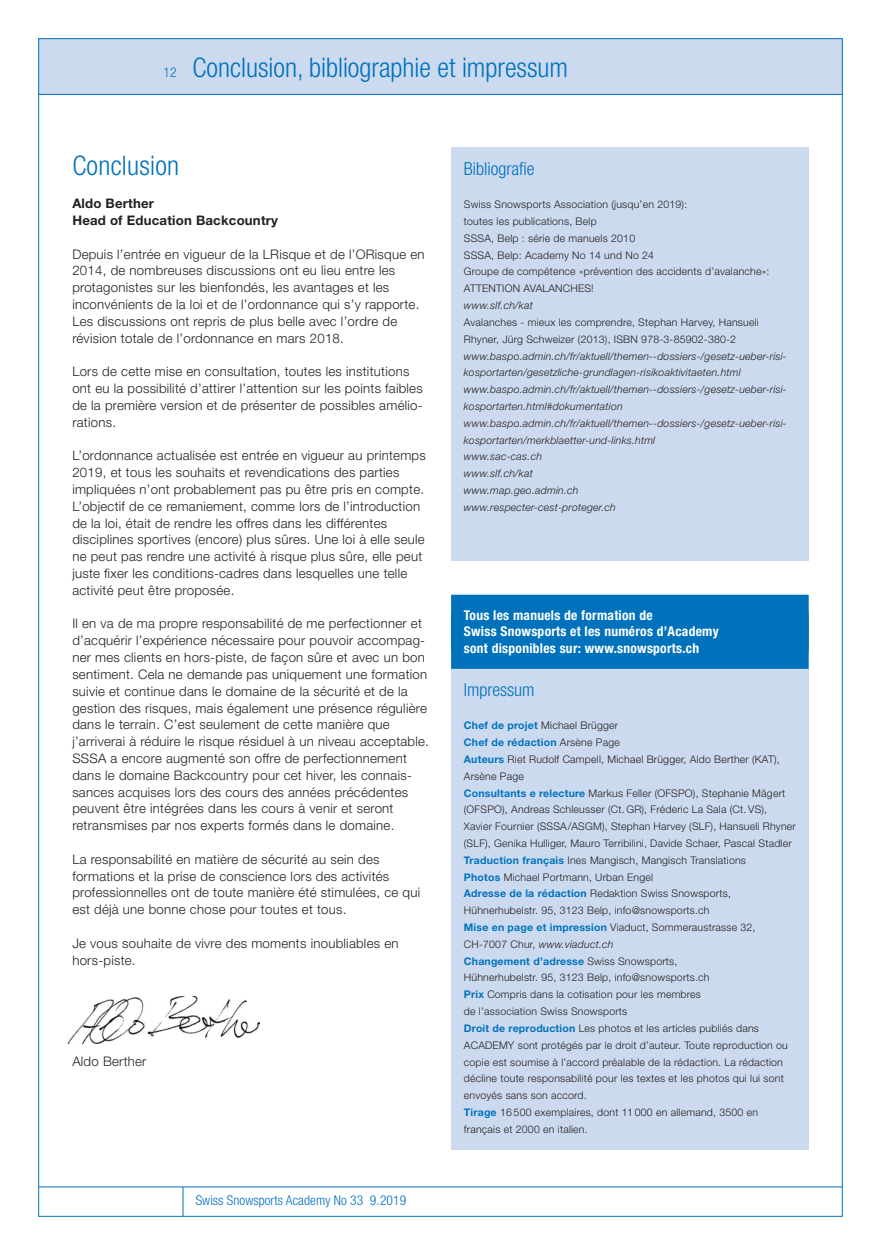
<style>
.page{position:relative;width:881px;height:1255px;background:#fff}
.page>*{position:absolute;margin:0;border:0;box-sizing:border-box;transform-origin:0 0}
._01_Titel{font:300 condensed 27px "Helvetica Neue LT Std";color:#0072bc}
._02_blauer_Untertite{font:300 condensed 18px "Helvetica Neue LT Std";color:#0072bc}
._07_Tabelle_Titel{font:700 condensed 13.5px "Helvetica Neue LT Std";letter-spacing:.02em;color:#fff}
.t1{font:300 condensed 13.5px "Helvetica Neue LT Std";letter-spacing:.005em;color:#0072bc}
._03_Grundschrift{font:300 13.2px/16.8px "Helvetica Neue LT Std";letter-spacing:.02em;color:#231f20}
._02_Untertitel{font:700 13.2px "Helvetica Neue LT Std";letter-spacing:.015em;color:#231f20}
._03_Grundschrift_kle{font:300 10.5px/16.8px "Helvetica Neue LT Std";letter-spacing:.02em;color:#231f20}
._03_Grundschrift_kle-2{font:italic 300 10.5px/16.8px "Helvetica Neue LT Std";letter-spacing:.02em;color:#231f20}
._03_Grundschrift_kle-3{font:700 10.5px "Helvetica Neue LT Std";letter-spacing:.02em;color:#0072bc}
.s1{font-size:13.5px}
.s2{font-weight:700;color:#0072bc}
.s3{font-weight:300;color:#231f20}
.s4{font-style:italic}
</style>
<div class="page">
<div style="left:38px;top:38px;width:804px;height:57px;background:#ccdaef"></div>
<hr style="left:39px;top:94px;width:803px;height:1px;background:#0072bc">
<hr style="left:39px;top:1186px;width:802px;height:1px;background:#0072bc">
<hr style="left:182px;top:1186px;width:1px;height:30px;background:#0072bc">
<div style="left:451px;top:148px;width:357px;height:413px;background:#ccdaef"></div>
<img style="left:67px;top:996px;width:192px;height:47px">
<div style="left:451px;top:595px;width:357px;height:554px;background:#ccdaef"></div>
<div style="left:451px;top:594px;width:357px;height:41px;background:#0072bc"></div>
<div style="left:451px;top:628px;width:357px;height:41px;background:#0072bc"></div>
<h1 class="_01_Titel" style="left:163px;top:52px;width:406px"><span class="s1">12</span> Conclusion, bibliographie et impressum</h1>
<p class="_01_Titel" style="left:72px;top:150px;width:108px">Conclusion</p>
<p class="_02_Untertitel" style="left:72px;top:195px;width:83px">Aldo Berther</p>
<p class="_02_Untertitel" style="left:72px;top:212px;width:207px">Head of Education Backcountry</p>
<p class="_03_Grundschrift" style="left:72px;top:245px;width:354px">Depuis l’entrée en vigueur de la LRisque et de l’ORisque en 2014, de nombreuses discussions ont eu lieu entre les protagonistes sur les bienfondés, les avantages et les inconvénients de la loi et de l’ordonnance qui s’y rapporte.<br>Les discussions ont repris de plus belle avec l’ordre de révision totale de l’ordonnance en mars 2018.</p>
<p class="_03_Grundschrift" style="left:72px;top:363px;width:352px">Lors de cette mise en consultation, toutes les institutions ont eu la possibilité d’attirer l’attention sur les points faibles de la première version et de présenter de possibles amélio&shy;rations.</p>
<p class="_03_Grundschrift" style="left:72px;top:447px;width:355px">L’ordonnance actualisée est entrée en vigueur au printemps 2019, et tous les souhaits et revendications des parties impliquées n’ont probablement pas pu être pris en compte.<br>L’objectif de ce remaniement, comme lors de l’introduction de la loi, était de rendre les offres dans les différentes disciplines sportives (encore) plus sûres. Une loi à elle seule ne peut pas rendre une activité à risque plus sûre, elle peut juste fixer les conditions-cadres dans lesquelles une telle activité peut être proposée.</p>
<p class="_03_Grundschrift" style="left:72px;top:615px;width:358px">Il en va de ma propre responsabilité de me perfectionner et d’acquérir l’expérience nécessaire pour pouvoir accompag&shy;ner mes clients en hors-piste, de façon sûre et avec un bon sentiment. Cela ne demande pas uniquement une formation suivie et continue dans le domaine de la sécurité et de la gestion des risques, mais également une présence régulière dans le terrain. C’est seulement de cette manière que j’arriverai à réduire le risque résiduel à un niveau acceptable.<br>SSSA a encore augmenté son offre de perfectionnement dans le domaine Backcountry pour cet hiver, les connais&shy;sances acquises lors des cours des années précédentes peuvent être intégrées dans les cours à venir et seront retransmises par nos experts formés dans le domaine.</p>
<p class="_03_Grundschrift" style="left:72px;top:850px;width:349px">La responsabilité en matière de sécurité au sein des formations et la prise de conscience lors des activités professionnelles ont de toute manière été stimulées, ce qui est déjà une bonne chose pour toutes et tous.</p>
<p class="_03_Grundschrift" style="left:72px;top:934px;width:327px">Je vous souhaite de vivre des moments inoubliables en hors-piste.</p>
<p class="_03_Grundschrift" style="left:72px;top:1052px;width:76px">Aldo Berther</p>
<p class="t1" style="left:196px;top:1192px;width:212px">Swiss Snowsports Academy No 33 9.2019</p>
<p class="_02_blauer_Untertite" style="left:463px;top:158px;width:72px">Bibliografie</p>
<p class="_03_Grundschrift_kle" style="left:463px;top:196px;width:225px">Swiss Snowsports Association (jusqu’en 2019):</p>
<p class="_03_Grundschrift_kle" style="left:463px;top:213px;width:134px">toutes les publications, Belp</p>
<p class="_03_Grundschrift_kle" style="left:463px;top:229px;width:173px">SSSA, Belp : série de manuels 2010</p>
<p class="_03_Grundschrift_kle" style="left:463px;top:246px;width:192px">SSSA, Belp: Academy No 14 und No 24</p>
<p class="_03_Grundschrift_kle" style="left:463px;top:263px;width:307px">Groupe de compétence «prévention des accidents d’avalanche»:<br>ATTENTION AVALANCHES!</p>
<p class="_03_Grundschrift_kle-2" style="left:463px;top:297px;width:70px">www.slf.ch/kat</p>
<p class="_03_Grundschrift_kle" style="left:463px;top:313px;width:296px">Avalanches - mieux les comprendre, Stephan Harvey, Hansueli<br>Rhyner, Jürg Schweizer (2013), ISBN 978-3-85902-380-2</p>
<p class="_03_Grundschrift_kle-2" style="left:463px;top:347px;width:324px">www.baspo.admin.ch/fr/aktuell/themen--dossiers-/gesetz-ueber-risi&shy;kosportarten/gesetzliche-grundlagen-risikoaktivitaeten.html</p>
<p class="_03_Grundschrift_kle-2" style="left:463px;top:381px;width:324px">www.baspo.admin.ch/fr/aktuell/themen--dossiers-/gesetz-ueber-risi&shy;kosportarten.html#dokumentation</p>
<p class="_03_Grundschrift_kle-2" style="left:463px;top:414px;width:324px">www.baspo.admin.ch/fr/aktuell/themen--dossiers-/gesetz-ueber-risi&shy;kosportarten/merkblaetter-und-links.html</p>
<p class="_03_Grundschrift_kle-2" style="left:463px;top:448px;width:80px">www.sac-cas.ch</p>
<p class="_03_Grundschrift_kle-2" style="left:463px;top:465px;width:70px">www.slf.ch/kat</p>
<p class="_03_Grundschrift_kle-2" style="left:463px;top:481px;width:116px">www.map.geo.admin.ch</p>
<p class="_03_Grundschrift_kle-2" style="left:463px;top:498px;width:153px">www.respecter-cest-proteger.ch</p>
<p class="_07_Tabelle_Titel" style="left:463px;top:606px;width:190px">Tous les manuels de formation de</p>
<p class="_07_Tabelle_Titel" style="left:463px;top:623px;width:256px">Swiss Snowsports et les numéros d’Academy</p>
<p class="_07_Tabelle_Titel" style="left:463px;top:640px;width:237px">sont disponibles sur: www.snowsports.ch</p>
<p class="_02_blauer_Untertite" style="left:463px;top:679px;width:72px">Impressum</p>
<p class="_03_Grundschrift_kle" style="left:463px;top:717px;width:156px"><span class="s2">Chef de projet</span> Michael Brügger</p>
<p class="_03_Grundschrift_kle-3" style="left:463px;top:736px;width:157px">Chef de rédaction <span class="s3">Arsène Page</span></p>
<p class="_03_Grundschrift_kle" style="left:463px;top:750px;width:317px"><span class="s2">Auteurs</span> Riet Rudolf Campell, Michael Brügger, Aldo Berther (KAT),<br>Arsène Page</p>
<p class="_03_Grundschrift_kle" style="left:463px;top:784px;width:333px"><span class="s2">Consultants e relecture</span> Markus Feller (OFSPO), Stephanie Mägert (OFSPO), Andreas Schleusser (Ct. GR), Fréderic La Sala (Ct. VS), Xavier Fournier (SSSA/ASGM), Stephan Harvey (SLF), Hansueli Rhyner (SLF), Genika Hulliger, Mauro Terribilini, Davide Schaer, Pascal Stadler</p>
<p class="_03_Grundschrift_kle" style="left:463px;top:851px;width:283px"><span class="s2">Traduction français</span> Ines Mangisch, Mangisch Translations</p>
<p class="_03_Grundschrift_kle" style="left:463px;top:868px;width:191px"><span class="s2">Photos</span> Michael Portmann, Urban Engel</p>
<p class="_03_Grundschrift_kle" style="left:463px;top:885px;width:268px"><span class="s2">Adresse de la rédaction</span> Redaktion Swiss Snowsports,</p>
<p class="_03_Grundschrift_kle" style="left:463px;top:901px;width:247px">Hühnerhubelstr. 95, 3123 Belp, info@snowsports.ch</p>
<p class="_03_Grundschrift_kle" style="left:463px;top:918px;width:293px"><span class="s2">Mise en page et impression</span> Viaduct, Sommeraustrasse 32,<br>CH-7007 Chur, <span class="s4">www.viaduct.ch</span></p>
<p class="_03_Grundschrift_kle-3" style="left:463px;top:954px;width:215px">Changement d’adresse <span class="s3">Swiss Snowsports,</span></p>
<p class="_03_Grundschrift_kle" style="left:463px;top:969px;width:247px">Hühnerhubelstr. 95, 3123 Belp, info@snowsports.ch</p>
<p class="_03_Grundschrift_kle" style="left:463px;top:985px;width:238px"><span class="s2">Prix</span> Compris dans la cotisation pour les membres</p>
<p class="_03_Grundschrift_kle" style="left:463px;top:1002px;width:165px">de l’association Swiss Snowsports</p>
<p class="_03_Grundschrift_kle" style="left:463px;top:1019px;width:325px"><span class="s2">Droit de reproduction</span> Les photos et les articles publiés dans ACADEMY sont protégés par le droit d’auteur. Toute reproduction ou copie est soumise à l’accord préalable de la rédaction. La rédaction décline toute responsabilité pour les textes et les photos qui lui sont envoyés sans son accord.</p>
<p class="_03_Grundschrift_kle" style="left:463px;top:1103px;width:295px"><span class="s2">Tirage</span> 16 500 exemplaires, dont 11 000 en allemand, 3500 en français et 2000 en italien.</p>
</div>
